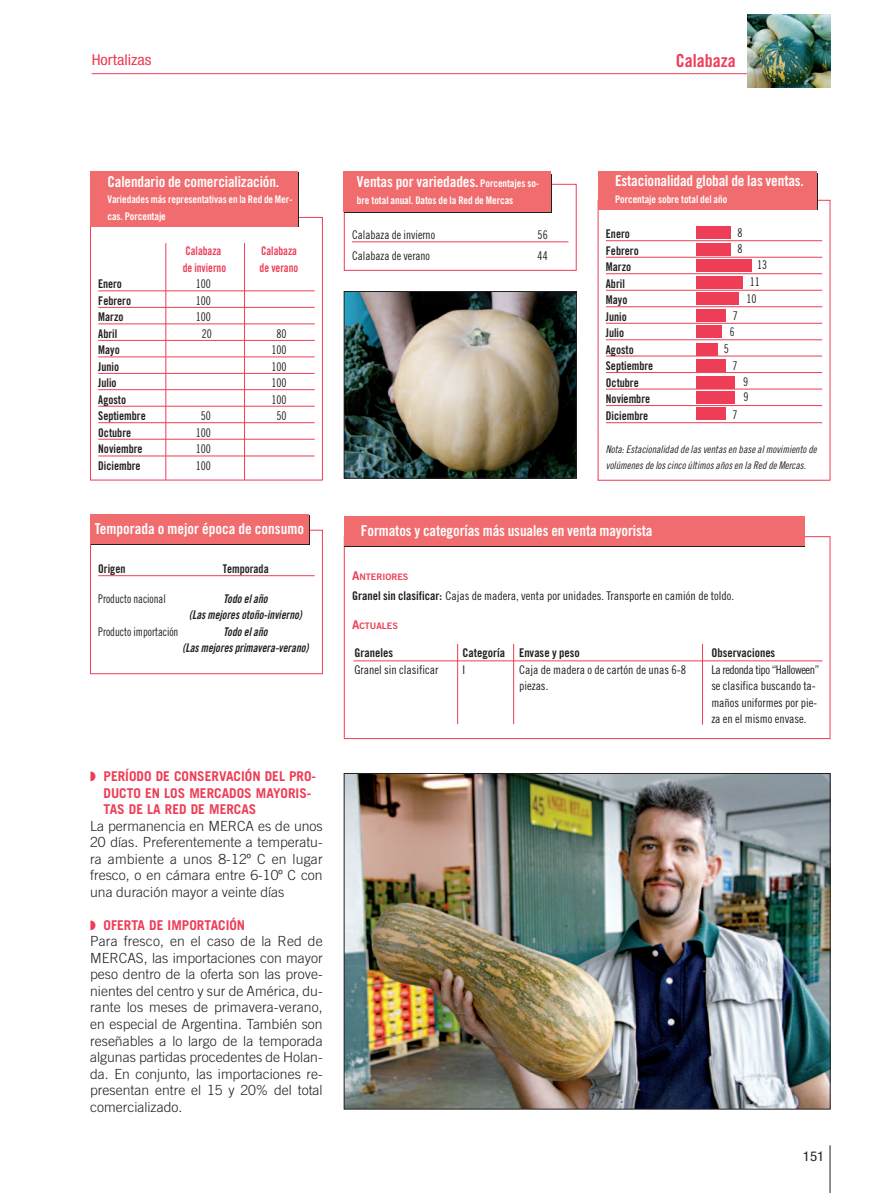
<style>
.page{position:relative;width:895px;height:1193px;background:#fff}
.page>*{position:absolute;margin:0;border:0;box-sizing:border-box;transform-origin:0 0}
.t1{font:18px "Trade Gothic Bold Cond Twenty";color:#ee3d56}
.t2{font:15px "Trade Gothic Bold Cond Twenty";letter-spacing:-.01em;color:#fff}
.t3{font:condensed 15px "Helvetica Neue";color:#ee3d56;scale:1.1 1}
.t4{font:300 13.95px/16.5px "Trade Gothic";color:#231f20;text-align:justify}
.t5{font:700 13.5px/16.5px "Trade Gothic";color:#ee3d56}
.t6{font:condensed 13.5px "Helvetica Neue";color:#231f20;scale:1.1 1}
.t7{font:12px/16.5px "Trade Gothic Cond Eighteen";color:#231f20}
.t8{font:12px/16.5px "Trade Gothic Bold Cond Twenty";color:#231f20;scale:.95 1}
.t9{font:12px/16px "Trade Gothic Cond Eighteen";color:#231f20;scale:.95 1}
.t10{font:12px/16.5px "Trade Gothic Bold Cond Twenty Obl";color:#231f20;text-align:center;scale:.9 1}
.t11{font:12px "Trade Gothic Bold Cond Twenty";color:#231f20}
.t12{font:12px "Trade Gothic Cond Eighteen";color:#231f20;scale:.9 1}
.t13{font:12px "Trade Gothic Bold Cond Twenty";color:#ee3d56;scale:.9 1}
.t14{font:10.5px/16.5px "Trade Gothic Bold Cond Twenty";letter-spacing:-.01em;color:#fff}
.t15{font:10.5px/16.5px "Trade Gothic Cond Eighteen Obl";color:#231f20;scale:.95 1}
.t16{font:9px "Trade Gothic Bold Two";color:#ee3d56}
.s1{color:#fff}
.s2{font-size:10.5px}
.s3{font-size:12px}
.s4{font-family:"Trade Gothic Bold Cond Twenty"}
</style>
<div class="page">
<img style="left:90px;top:14px;width:741px;height:1178px">
<p class="t3" style="left:92px;top:54px;width:56px">Hortalizas</p>
<p class="t1" style="left:659px;top:54px;width:78px"><span class="s1">Ca</span>Calabaza</p>
<p class="t2" style="left:107px;top:176px;width:173px">Calendario de comercialización.</p>
<p class="t14" style="left:107px;top:192px;width:187px">Variedades más representativas en la Red de Mer&shy;cas. Porcentaje</p>
<p class="t13" style="left:185px;top:246px;width:41px">Calabaza</p>
<p class="t13" style="left:261px;top:246px;width:41px">Calabaza</p>
<p class="t13" style="left:183px;top:263px;width:50px">de invierno</p>
<p class="t13" style="left:260px;top:263px;width:45px">de verano</p>
<p class="t8" style="left:98px;top:277px;width:26px">Enero</p>
<p class="t9" style="left:196px;top:277px;width:17px">100</p>
<p class="t8" style="left:98px;top:293px;width:36px">Febrero</p>
<p class="t9" style="left:196px;top:293px;width:17px">100</p>
<p class="t8" style="left:98px;top:310px;width:28px">Marzo</p>
<p class="t9" style="left:196px;top:310px;width:17px">100</p>
<p class="t8" style="left:98px;top:326px;width:21px">Abril</p>
<p class="t9" style="left:202px;top:326px;width:12px">20</p>
<p class="t9" style="left:276px;top:326px;width:12px">80</p>
<p class="t8" style="left:98px;top:343px;width:24px">Mayo</p>
<p class="t9" style="left:271px;top:343px;width:17px">100</p>
<p class="t8" style="left:98px;top:359px;width:23px">Junio</p>
<p class="t9" style="left:271px;top:359px;width:17px">100</p>
<p class="t8" style="left:98px;top:376px;width:21px">Julio</p>
<p class="t9" style="left:272px;top:376px;width:17px">100</p>
<p class="t8" style="left:98px;top:392px;width:31px">Agosto</p>
<p class="t9" style="left:272px;top:392px;width:17px">100</p>
<p class="t8" style="left:98px;top:409px;width:51px">Septiembre</p>
<p class="t9" style="left:201px;top:409px;width:12px">50</p>
<p class="t9" style="left:276px;top:409px;width:12px">50</p>
<p class="t8" style="left:98px;top:425px;width:36px">Octubre</p>
<p class="t9" style="left:196px;top:425px;width:17px">100</p>
<p class="t8" style="left:98px;top:442px;width:48px">Noviembre</p>
<p class="t9" style="left:196px;top:442px;width:17px">100</p>
<p class="t8" style="left:98px;top:458px;width:46px">Diciembre</p>
<p class="t9" style="left:196px;top:458px;width:17px">100</p>
<p class="t2" style="left:95px;top:522px;width:211px">Temporada o mejor época de consumo</p>
<p class="t8" style="left:98px;top:561px;width:30px">Origen</p>
<p class="t8" style="left:223px;top:561px;width:50px">Temporada</p>
<p class="t12" style="left:98px;top:594px;width:77px">Producto nacional</p>
<p class="t10" style="left:189px;top:591px;width:127px">Todo el año<br>(Las mejores otoño-invierno)</p>
<p class="t12" style="left:98px;top:627px;width:91px">Producto importación</p>
<p class="t10" style="left:182px;top:624px;width:142px">Todo el año<br>(Las mejores primavera-verano)</p>
<p class="t5" style="left:103px;top:769px;width:214px;text-indent:-13px">◗ PERÍODO DE CONSERVACIÓN DEL PRO-<br>DUCTO EN LOS MERCADOS MAYORIS-<br>TAS DE LA RED DE MERCAS</p>
<p class="t4" style="left:90px;top:818px;width:234px">La permanencia en MERCA es de unos 20 días. Preferentemente a temperatu&shy;ra ambiente a unos 8-12º C en lugar fresco, o en cámara entre 6-10º C con una duración mayor a veinte días</p>
<p class="t5" style="left:90px;top:918px;width:156px">◗ OFERTA DE IMPORTACIÓN</p>
<p class="t4" style="left:90px;top:934px;width:234px">Para fresco, en el caso de la Red de MERCAS, las importaciones con mayor peso dentro de la oferta son las prove&shy;nientes del centro y sur de América, du&shy;rante los meses de primavera-verano, en especial de Argentina. También son reseñables a lo largo de la temporada algunas partidas procedentes de Holan&shy;da. En conjunto, las importaciones re&shy;presentan entre el 15 y 20% del total comercializado.</p>
<p class="t2" style="left:357px;top:176px;width:184px">Ventas por variedades. <span class="s2">Porcentajes so-</span></p>
<p class="t14" style="left:357px;top:193px;width:158px">bre total anual. Datos de la Red de Mercas</p>
<p class="t9" style="left:352px;top:228px;width:89px">Calabaza de invierno</p>
<p class="t9" style="left:537px;top:228px;width:12px">56</p>
<p class="t9" style="left:352px;top:249px;width:84px">Calabaza de verano</p>
<p class="t9" style="left:537px;top:249px;width:12px">44</p>
<p class="t2" style="left:615px;top:175px;width:190px">Estacionalidad global de las ventas.</p>
<p class="t14" style="left:615px;top:192px;width:114px">Porcentaje sobre total del año</p>
<p class="t9" style="left:737px;top:225px;width:7px">8<br>8</p>
<p class="t9" style="left:757px;top:257px;width:12px">13</p>
<p class="t8" style="left:606px;top:226px;width:51px">Enero<br>Febrero<br>Marzo<br>Abril<br>Mayo<br>Junio<br>Julio<br>Agosto<br>Septiembre<br>Octubre<br>Noviembre<br>Diciembre</p>
<p class="t15" style="left:606px;top:441px;width:223px">Nota: Estacionalidad de las ventas en base al movimiento de volúmenes de los cinco últimos años en la Red de Mercas.</p>
<p class="t9" style="left:750px;top:275px;width:12px">11</p>
<p class="t9" style="left:746px;top:291px;width:12px">10</p>
<p class="t9" style="left:729px;top:308px;width:10px">7<br>6</p>
<p class="t9" style="left:724px;top:341px;width:7px">5</p>
<p class="t9" style="left:732px;top:358px;width:7px">7</p>
<p class="t9" style="left:743px;top:374px;width:7px;line-height:15.5px">9<br>9</p>
<p class="t9" style="left:732px;top:407px;width:7px">7</p>
<p class="t2" style="left:361px;top:524px;width:293px">Formatos y categorías más usuales en venta mayorista</p>
<p class="t16" style="left:352px;top:573px;width:58px"><span class="s3">A</span>NTERIORES</p>
<p class="t7" style="left:352px;top:588px;width:383px"><span class="s4">Granel sin clasificar:</span> Cajas de madera, venta por unidades. Transporte en camión de toldo.</p>
<p class="t16" style="left:352px;top:622px;width:47px"><span class="s3">A</span>CTUALES</p>
<p class="t11" style="left:354px;top:648px;width:40px">Graneles</p>
<p class="t7" style="left:354px;top:662px;width:86px">Granel sin clasificar</p>
<p class="t11" style="left:462px;top:648px;width:44px">Categoría</p>
<p class="t7" style="left:462px;top:662px;width:4px">I</p>
<p class="t11" style="left:519px;top:648px;width:62px">Envase y peso</p>
<p class="t7" style="left:519px;top:662px;width:169px">Caja de madera o de cartón de unas 6-8 piezas.</p>
<p class="t11" style="left:711px;top:648px;width:65px">Observaciones</p>
<p class="t7" style="left:711px;top:662px;width:110px">La redonda tipo “Halloween” se clasifica buscando ta&shy;maños uniformes por pie&shy;za en el mismo envase.</p>
<p class="t6" style="left:803px;top:1150px;width:21px">151</p>
</div>
